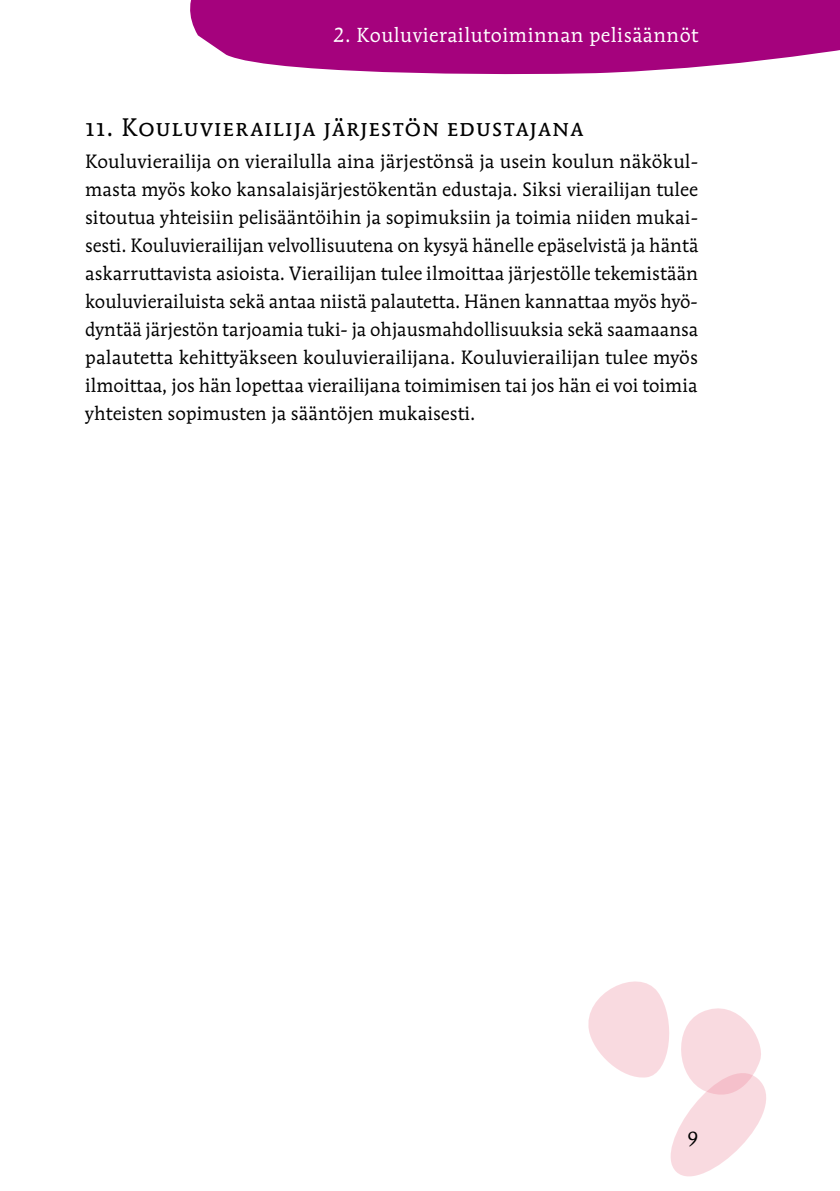
<style>
.page{position:relative;width:840px;height:1191px;background:#fff}
.page>*{position:absolute;margin:0;border:0;box-sizing:border-box;transform-origin:0 0}
.t1{font:25px "Mendoza Rom ITC Book SC";letter-spacing:.05em;color:#000}
.t2{font:20px "Mendoza Rom ITC";letter-spacing:.025em;color:#fff}
.t3{font:20px "Mendoza Rom ITC Book OS";color:#000}
.t4{font:19px/28px "Mendoza Rom ITC Book OS";letter-spacing:.005em;color:#000;text-align:justify}
</style>
<div class="page">
<svg style="left:190px;top:0;width:649px;height:75px;background:#af1f8b"></svg>
<svg style="left:588px;top:981px;width:178px;height:196px"></svg>
<p class="t2" style="left:333px;top:22px;width:366px">2. Kouluvierailutoiminnan pelisäännöt</p>
<h1 class="t1" style="left:85px;top:112px;width:499px">11. Kouluvierailija järjestön edustajana</h1>
<p class="t4" style="left:85px;top:147px;width:614px">Kouluvierailija on vierailulla aina järjestönsä ja usein koulun näkökul&shy;masta myös koko kansalaisjärjestökentän edustaja. Siksi vierailijan tulee sitoutua yhteisiin pelisääntöihin ja sopimuksiin ja toimia niiden mukai&shy;sesti. Kouluvierailijan velvollisuutena on kysyä hänelle epäselvistä ja häntä askarruttavista asioista. Vierailijan tulee ilmoittaa järjestölle tekemistään kouluvierailuista sekä antaa niistä palautetta. Hänen kannattaa myös hyö&shy;dyntää järjestön tarjoamia tuki- ja ohjausmahdollisuuksia sekä saamaansa palautetta kehittyäkseen kouluvierailijana. Kouluvierailijan tulee myös ilmoittaa, jos hän lopettaa vierailijana toimimisen tai jos hän ei voi toimia yhteisten sopimusten ja sääntöjen mukaisesti.</p>
<p class="t3" style="left:687px;top:1122px;width:12px">9</p>
</div>
